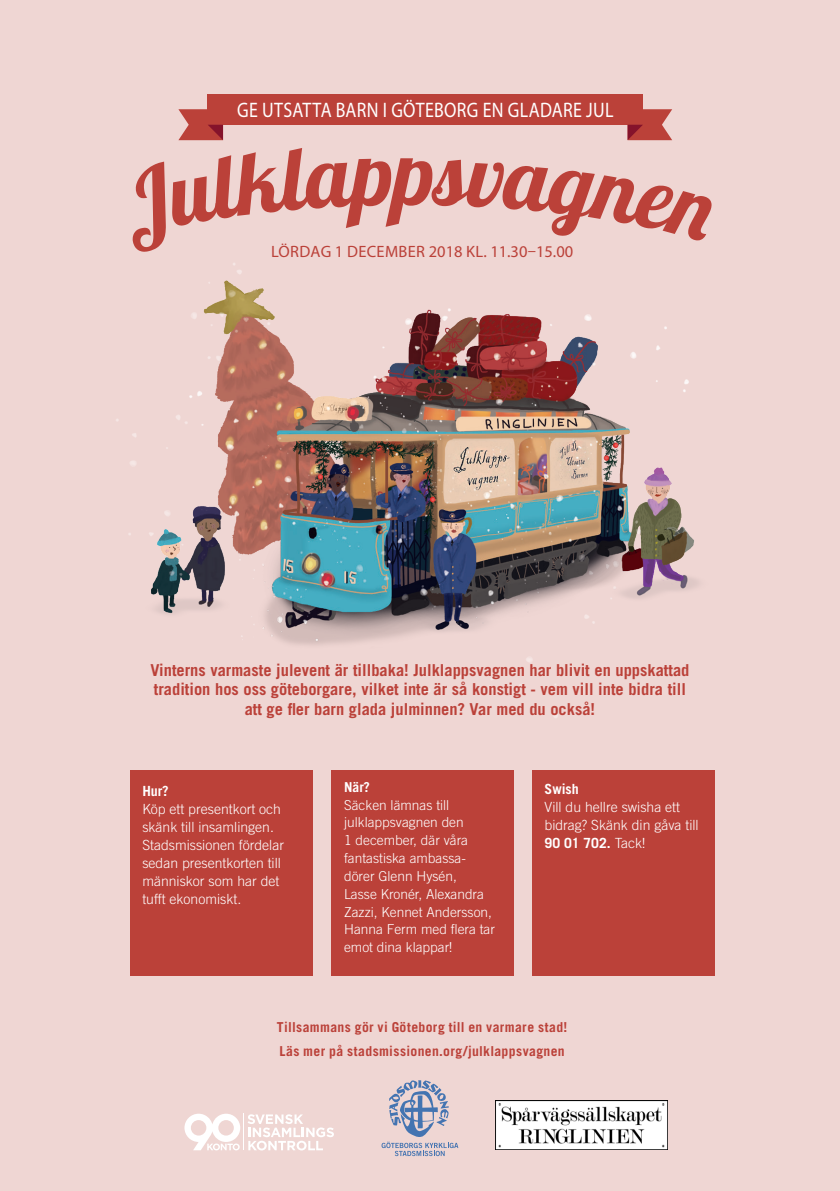
<style>
.page{position:relative;width:840px;height:1191px;background:#fff}
.page>*{position:absolute;margin:0;border:0;box-sizing:border-box;transform-origin:0 0}
.Banderoll{font:21px "Myriad Pro";letter-spacing:.02em;color:#fff;scale:.85 1}
.t1{font:700 16.4px/19.8px "Trade Gothic LT Com";color:#bb4139;text-align:center}
.Datum{font:16.4px "Myriad Pro";letter-spacing:.015em;color:#bb4139}
.t2{font:300 14px/18px "Trade Gothic LT Com";color:#fff}
.t3{font:700 14px "Trade Gothic LT Com";color:#fff}
.t4{font:300 13.6px/17.8px "Trade Gothic LT Com";color:#fff}
.bröd{font:700 13.6px/24px "Trade Gothic LT Com";letter-spacing:.025em;color:#bb4139}
.t5{font:700 13.6px "Trade Gothic LT Com";color:#fff}
.s1{font-weight:700}
</style>
<div class="page">
<div style="left:0;top:0;width:839px;height:1191px;background:#efd6d3"></div>
<img style="left:113px;top:222px;width:617px;height:499px">
<svg style="left:132px;top:162px;width:34px;height:90px;background:#d58d87"></svg>
<svg style="left:172px;top:148px;width:539px;height:92px;background:#dda5a0"></svg>
<div style="left:207px;top:94px;width:435px;height:31px;background:#bb4139"></div>
<svg style="left:627px;top:109px;width:44px;height:31px"></svg>
<svg style="left:178px;top:109px;width:45px;height:31px"></svg>
<img style="left:495px;top:1100px;width:172px;height:49px">
<svg style="left:381px;top:1080px;width:77px;height:76px;background:#c0bbc9"></svg>
<div style="left:130px;top:769px;width:183px;height:206px;background:#bb4139"></div>
<div style="left:330px;top:769px;width:183px;height:206px;background:#bb4139"></div>
<div style="left:531px;top:769px;width:183px;height:206px;background:#bb4139"></div>
<hr style="left:243px;top:1113px;width:1px;height:37px;background:#fff">
<svg style="left:247px;top:1114px;width:87px;height:36px"></svg>
<svg style="left:184px;top:1113px;width:56px;height:37px"></svg>
<p class="Banderoll" style="left:237px;top:97px;width:444px">GE UTSATTA BARN I GÖTEBORG EN GLADARE JUL</p>
<p class="Datum" style="left:271px;top:242px;width:303px">LÖRDAG 1 DECEMBER 2018 KL. 11.30–15.00</p>
<p class="t1" style="left:150px;top:659px;width:540px">Vinterns varmaste julevent är tillbaka! Julklappsvagnen har blivit en uppskattad tradition hos oss göteborgare, vilket inte är så konstigt - vem vill inte bidra till att ge fler barn glada julminnen? Var med du också!</p>
<p class="t3" style="left:142px;top:782px;width:28px">Hur?</p>
<p class="t2" style="left:142px;top:800px;width:143px">Köp ett presentkort och skänk till insamlingen.<br>Stadsmissionen fördelar sedan presentkorten till människor som har det tufft ekonomiskt.</p>
<p class="t5" style="left:344px;top:778px;width:27px">När?</p>
<p class="t4" style="left:344px;top:795px;width:152px">Säcken lämnas till julklappsvagnen den<br>1 december, där våra fantastiska ambassa&shy;dörer Glenn Hysén,<br>Lasse Kronér, Alexandra<br>Zazzi, Kennet Andersson,<br>Hanna Ferm med flera tar emot dina klappar!</p>
<p class="t3" style="left:544px;top:780px;width:36px">Swish</p>
<p class="t2" style="left:544px;top:797px;width:156px">Vill du hellre swisha ett bidrag? Skänk din gåva till<br><span class="s1">90 01 702.</span> Tack!</p>
<p class="bröd" style="left:277px;top:1015px;width:292px">Tillsammans gör vi Göteborg till en varmare stad!<br>Läs mer på stadsmissionen.org/julklappsvagnen</p>
</div>
